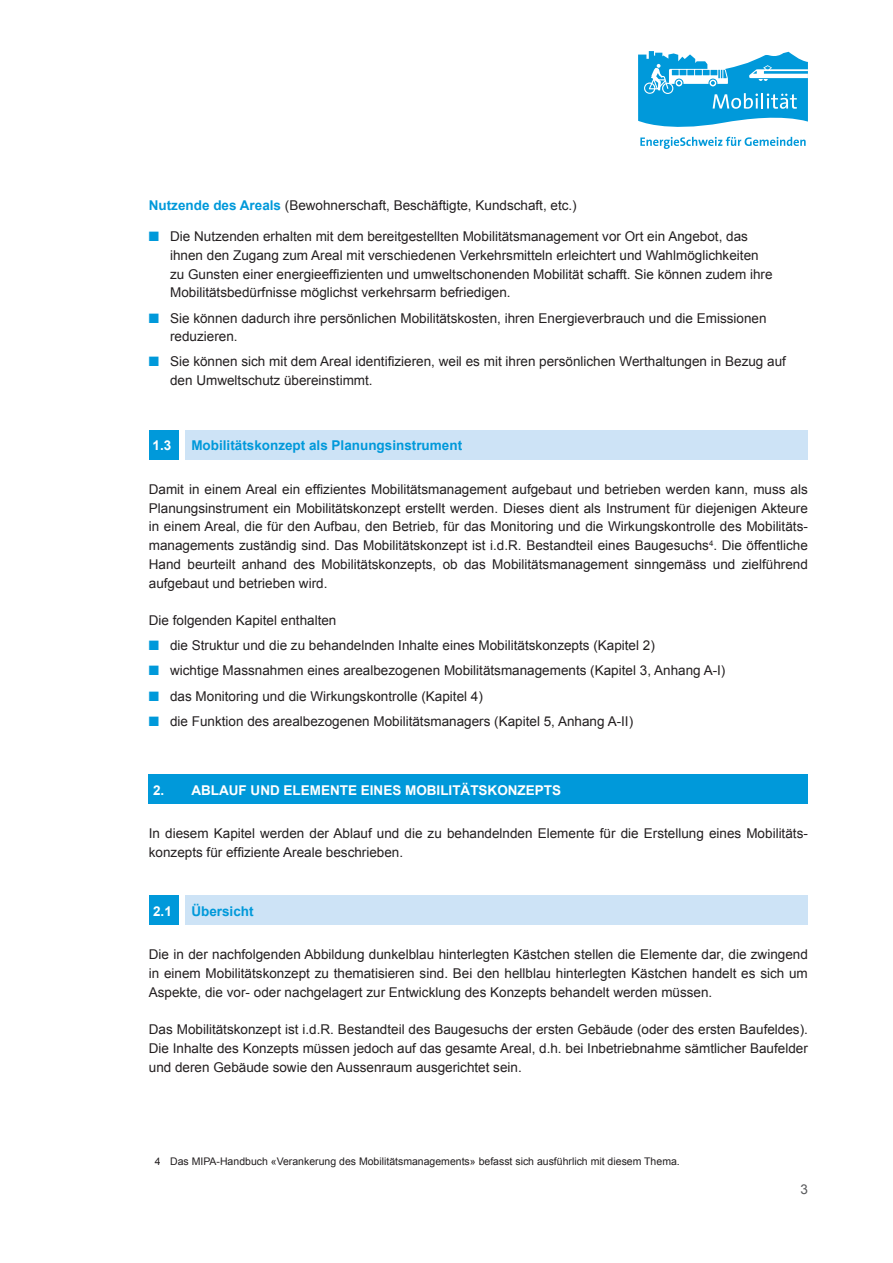
<style>
.page{position:relative;width:893px;height:1263px;background:#fff}
.page>*{position:absolute;margin:0;border:0;box-sizing:border-box;transform-origin:0 0}
.t1{font:13.5px/18.8px "Arial";color:#231f20}
.t2{font:700 13.5px "Arial";color:#fff}
.t3{font:700 13.5px "Arial";color:#0099da}
.t4{font:13.5px "Arial";color:#58595b}
.t5{font:10.5px "Arial";color:#231f20}
.s1{font-weight:700;color:#0099da}
.s2{color:#0099da}
</style>
<div class="page">
<svg style="left:638px;top:51px;width:170px;height:98px"></svg>
<div style="left:149px;top:430px;width:30px;height:30px;background:#0099da"></div>
<div style="left:186px;top:430px;width:622px;height:30px;background:#cde3f6"></div>
<div style="left:149px;top:774px;width:659px;height:30px;background:#0099da"></div>
<div style="left:149px;top:895px;width:30px;height:30px;background:#0099da"></div>
<div style="left:186px;top:895px;width:622px;height:30px;background:#cde3f6"></div>
<p class="t1" style="left:149px;top:196px;width:429px"><span class="s1">Nutzende des Areals</span> (Bewohnerschaft, Beschäftigte, Kundschaft, etc.)</p>
<p class="t1" style="left:170px;top:227px;width:604px;text-indent:-21px"><span class="s2">■</span> Die Nutzenden erhalten mit dem bereitgestellten Mobilitätsmanagement vor Ort ein Angebot, das ihnen den Zugang zum Areal mit verschiedenen Verkehrsmitteln erleichtert und Wahlmöglichkeiten zu Gunsten einer energieeffizienten und umweltschonenden Mobilität schafft. Sie können zudem ihre Mobilitätsbedürfnisse möglichst verkehrsarm befriedigen.</p>
<p class="t1" style="left:170px;top:309px;width:598px;text-indent:-21px"><span class="s2">■</span> Sie können dadurch ihre persönlichen Mobilitätskosten, ihren Energieverbrauch und die Emissionen reduzieren.</p>
<p class="t1" style="left:170px;top:352px;width:617px;text-indent:-21px"><span class="s2">■</span> Sie können sich mit dem Areal identifizieren, weil es mit ihren persönlichen Werthaltungen in Bezug auf den Umweltschutz übereinstimmt.</p>
<p class="t2" style="left:153px;top:436px;width:20px">1.3</p>
<p class="t3" style="left:191px;top:436px;width:272px">Mobilitätskonzept als Planungsinstrument</p>
<p class="t1" style="left:149px;top:480px;width:661px;text-align:justify">Damit in einem Areal ein effizientes Mobilitätsmanagement aufgebaut und betrieben werden kann, muss als Planungsinstrument ein Mobilitätskonzept erstellt werden. Dieses dient als Instrument für diejenigen Akteure in einem Areal, die für den Aufbau, den Betrieb, für das Monitoring und die Wirkungskontrolle des Mobilitäts&shy;managements zuständig sind. Das Mobilitätskonzept ist i.d.R. Bestandteil eines Baugesuchs<sup>4</sup>. Die öffentliche Hand beurteilt anhand des Mobilitätskonzepts, ob das Mobilitätsmanagement sinngemäss und zielführend aufgebaut und betrieben wird.</p>
<p class="t1" style="left:149px;top:611px;width:189px">Die folgenden Kapitel enthalten</p>
<p class="t1" style="left:149px;top:636px;width:508px"><span class="s2">■</span> die Struktur und die zu behandelnden Inhalte eines Mobilitätskonzepts (Kapitel 2)</p>
<p class="t1" style="left:149px;top:661px;width:578px"><span class="s2">■</span> wichtige Massnahmen eines arealbezogenen Mobilitätsmanagements (Kapitel 3, Anhang A-I)</p>
<p class="t1" style="left:149px;top:686px;width:336px"><span class="s2">■</span> das Monitoring und die Wirkungskontrolle (Kapitel 4)</p>
<p class="t1" style="left:149px;top:712px;width:486px"><span class="s2">■</span> die Funktion des arealbezogenen Mobilitätsmanagers (Kapitel 5, Anhang A-II)</p>
<p class="t2" style="left:153px;top:781px;width:31px">2. Ab</p>
<p class="t2" style="left:211px;top:781px;width:352px">lauf und Elemente eines Mobi litätskonzepts</p>
<p class="t1" style="left:149px;top:824px;width:660px">In diesem Kapitel werden der Ablauf und die zu behandelnden Elemente für die Erstellung eines Mobilitäts&shy;konzepts für effiziente Areale beschrieben.</p>
<p class="t2" style="left:153px;top:902px;width:20px">2.1</p>
<p class="t3" style="left:191px;top:902px;width:64px">Übersicht</p>
<p class="t1" style="left:149px;top:945px;width:661px;text-align:justify">Die in der nachfolgenden Abbildung dunkelblau hinterlegten Kästchen stellen die Elemente dar, die zwingend in einem Mobilitätskonzept zu thematisieren sind. Bei den hellblau hinterlegten Kästchen handelt es sich um Aspekte, die vor- oder nachgelagert zur Entwicklung des Konzepts behandelt werden müssen.</p>
<p class="t1" style="left:149px;top:1020px;width:661px;text-align:justify">Das Mobilitätskonzept ist i.d.R. Bestandteil des Baugesuchs der ersten Gebäude (oder des ersten Baufeldes).<br>Die Inhalte des Konzepts müssen jedoch auf das gesamte Areal, d.h. bei Inbetriebnahme sämtlicher Baufelder und deren Gebäude sowie den Aussenraum ausgerichtet sein.</p>
<p class="t5" style="left:155px;top:1154px;width:527px">4 Das MIPA-Handbuch «Verankerung des Mobilitätsmanagements» befasst sich ausführlich mit diesem Thema.</p>
<p class="t4" style="left:800px;top:1180px;width:9px">3</p>
</div>
